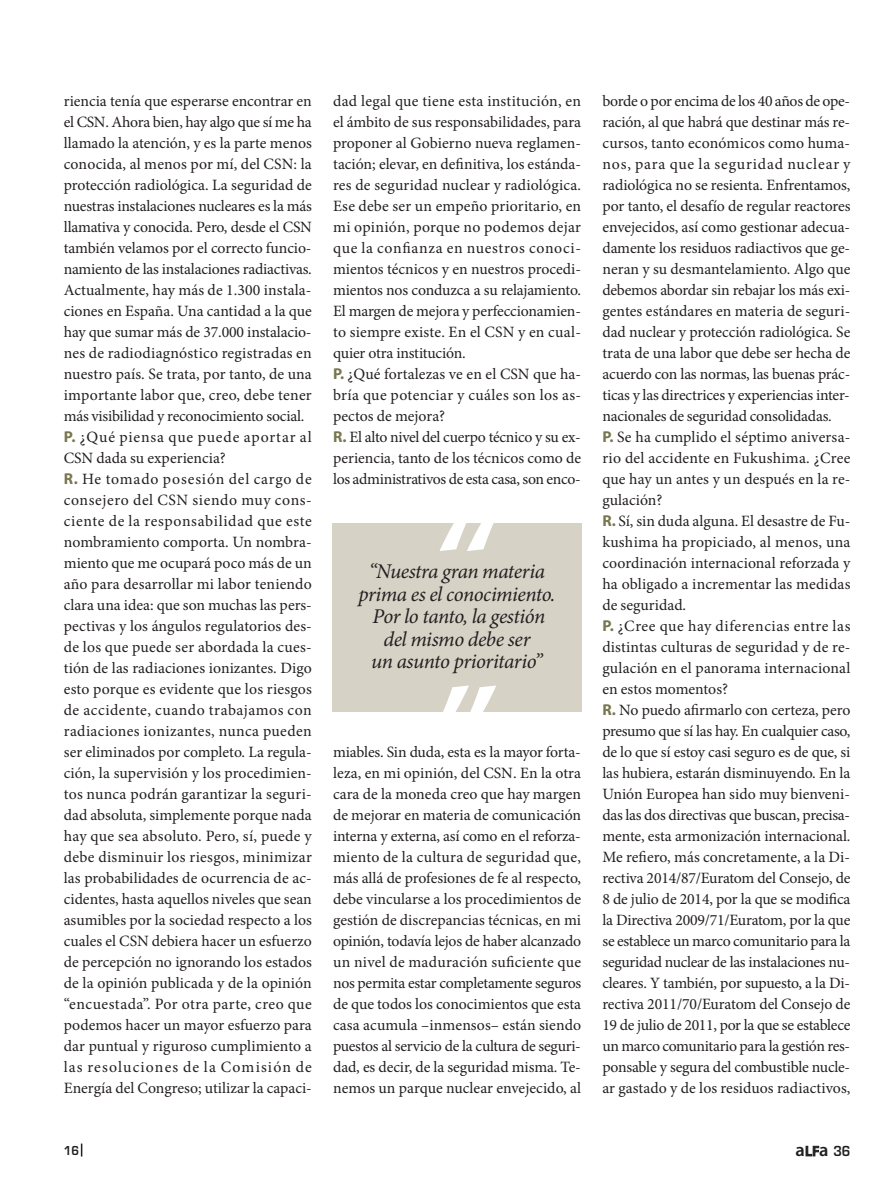
<style>
.page{position:relative;width:893px;height:1191px;background:#fff}
.page>*{position:absolute;margin:0;border:0;box-sizing:border-box;transform-origin:0 0}
.t1{font:italic 183.6px "Myriad Pro";color:#fff}
.t2{font:italic 21px/22.5px "Minion Pro";letter-spacing:-.025em;color:#231f20;text-align:center}
.t3{font:600 18.45px "Myriad Pro";color:#231f20}
.t4{font:15.75px/21px "Minion Pro";color:#231f20}
.t5{font:700 13.5px "Eurostile";color:#231f20;scale:.9 1}
.s1{font-family:"Myriad Pro";font-weight:700;color:#77764f}
.s2{font-size:14.25px}
.s3{font-family:"Eurostile";font-weight:700;font-size:15.15px}
</style>
<div class="page">
<svg style="left:81px;top:1143px;width:1px;height:13px"></svg>
<div style="left:332px;top:523px;width:250px;height:189px;background:#d7d2c6"></div>
<p class="t4" style="left:64px;top:92px;width:250px">riencia tenía que esperarse encontrar en el CSN. Ahora bien, hay algo que sí me ha llamado la atención, y es la parte menos conocida, al menos por mí, del CSN: la protección radiológica. La seguridad de nuestras instalaciones nucleares es la más llamativa y conocida. Pero, desde el CSN también velamos por el correcto funcio&shy;namiento de las instalaciones radiactivas.<br>Actualmente, hay más de 1.300 instala&shy;ciones en España. Una cantidad a la que hay que sumar más de 37.000 instalacio&shy;nes de radiodiagnóstico registradas en nuestro país. Se trata, por tanto, de una importante labor que, creo, debe tener más visibilidad y reconocimiento social.<br><span class="s1">P.</span> ¿Qué piensa que puede aportar al CSN dada su experiencia?<br><span class="s1">R.</span> He tomado posesión del cargo de consejero del CSN siendo muy cons&shy;ciente de la responsabilidad que este nombramiento comporta. Un nombra&shy;miento que me ocupará poco más de un año para desarrollar mi labor teniendo clara una idea: que son muchas las pers&shy;pectivas y los ángulos regulatorios des&shy;de los que puede ser abordada la cues&shy;tión de las radiaciones ionizantes. Digo esto porque es evidente que los riesgos de accidente, cuando trabajamos con radiaciones ionizantes, nunca pueden ser eliminados por completo. La regula&shy;ción, la supervisión y los procedimien&shy;tos nunca podrán garantizar la seguri&shy;dad absoluta, simplemente porque nada hay que sea absoluto. Pero, sí, puede y debe disminuir los riesgos, minimizar las probabilidades de ocurrencia de ac&shy;cidentes, hasta aquellos niveles que sean asumibles por la sociedad respecto a los cuales el CSN debiera hacer un esfuerzo de percepción no ignorando los estados de la opinión publicada y de la opinión “encuestada”. Por otra parte, creo que podemos hacer un mayor esfuerzo para dar puntual y riguroso cumplimiento a las resoluciones de la Comisión de Energía del Congreso; utilizar la capaci-</p>
<p class="t4" style="left:333px;top:92px;width:250px">dad legal que tiene esta institución, en el ámbito de sus responsabilidades, para proponer al Gobierno nueva reglamen&shy;tación; elevar, en definitiva, los estánda&shy;res de seguridad nuclear y radiológica.<br>Ese debe ser un empeño prioritario, en mi opinión, porque no podemos dejar que la confianza en nuestros conoci&shy;mientos técnicos y en nuestros procedi&shy;mientos nos conduzca a su relajamiento.<br>El margen de mejora y perfeccionamien&shy;to siempre existe. En el CSN y en cual&shy;quier otra institución.<br><span class="s1">P.</span> ¿Qué fortalezas ve en el CSN que ha&shy;bría que potenciar y cuáles son los as&shy;pectos de mejora?<br><span class="s1">R.</span> El alto nivel del cuerpo técnico y su ex&shy;periencia, tanto de los técnicos como de los administrativos de esta casa, son enco-</p>
<h1 class="t1" style="left:426px;top:503px;width:64px">“</h1>
<h2 class="t2" style="left:358px;top:562px;width:199px">“Nuestra gran materia prima es el conocimiento.<br>Por lo tanto, la gestión del mismo debe ser<br>un asunto prioritario”</h2>
<h1 class="t1" style="left:510px;top:733px;width:64px;rotate:-180deg">“</h1>
<p class="t4" style="left:333px;top:743px;width:250px;text-align:justify">miables. Sin duda, esta es la mayor forta&shy;leza, en mi opinión, del CSN. En la otra cara de la moneda creo que hay margen de mejorar en materia de comunicación interna y externa, así como en el reforza&shy;miento de la cultura de seguridad que, más allá de profesiones de fe al respecto, debe vincularse a los procedimientos de gestión de discrepancias técnicas, en mi opinión, todavía lejos de haber alcanzado un nivel de maduración suficiente que nos permita estar completamente seguros de que todos los conocimientos que esta casa acumula –inmensos– están siendo puestos al servicio de la cultura de seguri&shy;dad, es decir, de la seguridad misma. Te&shy;nemos un parque nuclear envejecido, al</p>
<p class="t4" style="left:602px;top:92px;width:250px">borde o por encima de los 40 años de ope&shy;ración, al que habrá que destinar más re&shy;cursos, tanto económicos como huma&shy;nos, para que la seguridad nuclear y radiológica no se resienta. Enfrentamos, por tanto, el desafío de regular reactores envejecidos, así como gestionar adecua&shy;damente los residuos radiactivos que ge&shy;neran y su desmantelamiento. Algo que debemos abordar sin rebajar los más exi&shy;gentes estándares en materia de seguri&shy;dad nuclear y protección radiológica. Se trata de una labor que debe ser hecha de acuerdo con las normas, las buenas prác&shy;ticas y las directrices y experiencias inter&shy;nacionales de seguridad consolidadas.<br><span class="s1">P.</span> Se ha cumplido el séptimo aniversa&shy;rio del accidente en Fukushima. ¿Cree que hay un antes y un después en la re&shy;gulación?<br><span class="s1">R.</span> Sí, sin duda alguna. El desastre de Fu&shy;kushima ha propiciado, al menos, una coordinación internacional reforzada y ha obligado a incrementar las medidas de seguridad.<br><span class="s1">P.</span> ¿Cree que hay diferencias entre las distintas culturas de seguridad y de re&shy;gulación en el panorama internacional en estos momentos?<br><span class="s1">R.</span> No puedo afirmarlo con certeza, pero presumo que sí las hay. En cualquier caso, de lo que sí estoy casi seguro es de que, si las hubiera, estarán disminuyendo. En la Unión Europea han sido muy bienveni&shy;das las dos directivas que buscan, precisa&shy;mente, esta armonización internacional.<br>Me refiero, más concretamente, a la Di&shy;rectiva 2014/87/Euratom del Consejo, de 8 de julio de 2014, por la que se modifica la Directiva 2009/71/Euratom, por la que se establece un marco comunitario para la seguridad nuclear de las instalaciones nu&shy;cleares. Y también, por supuesto, a la Di&shy;rectiva 2011/70/Euratom del Consejo de 19 de julio de 2011, por la que se establece un marco comunitario para la gestión res&shy;ponsable y segura del combustible nucle&shy;ar gastado y de los residuos radiactivos,</p>
<p class="t5" style="left:64px;top:1142px;width:18px">16</p>
<p class="t3" style="left:795px;top:1142px;width:56px">a<span class="s2">LF</span>a <span class="s3">36</span></p>
</div>
